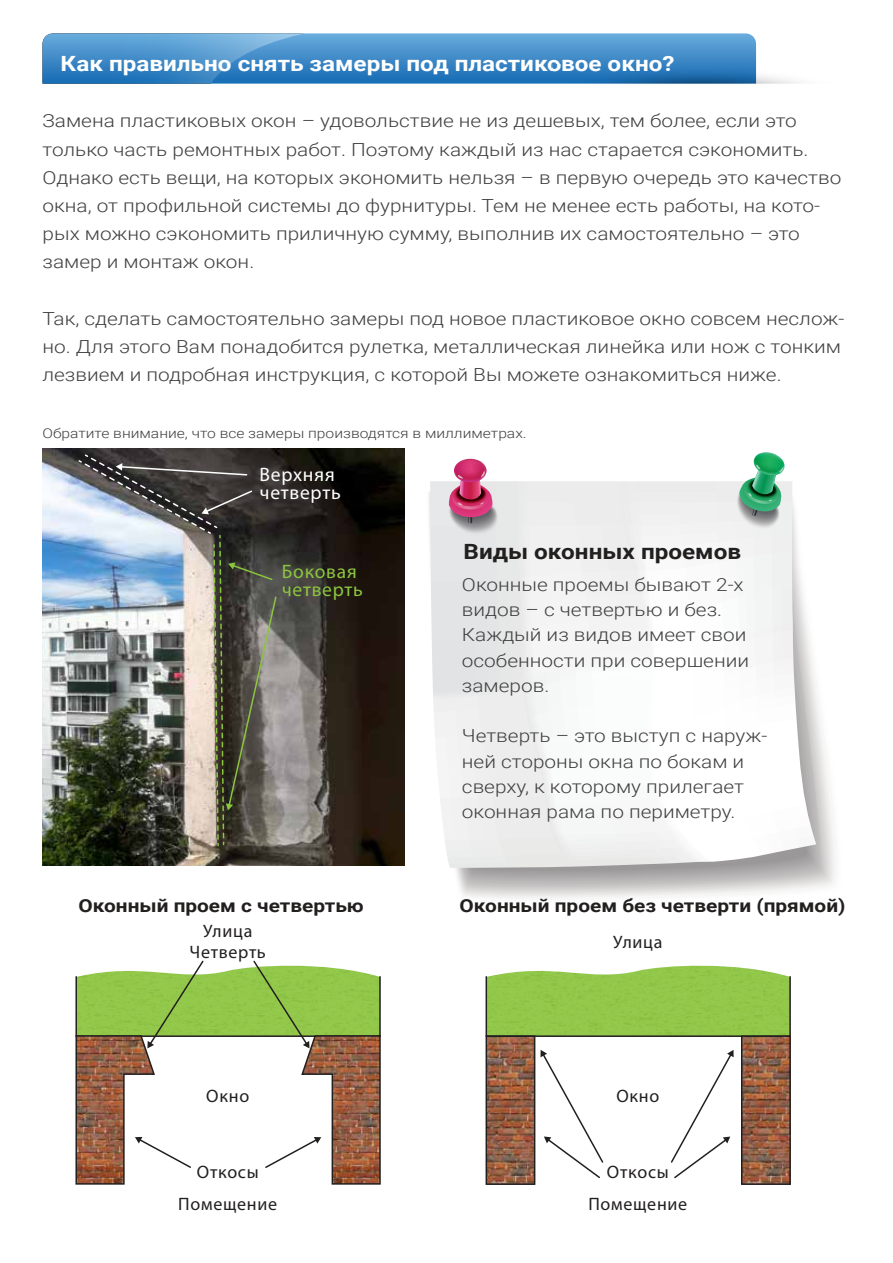
<style>
.page{position:relative;width:893px;height:1263px;background:#fff}
.page>*{position:absolute;margin:0;border:0;box-sizing:border-box;transform-origin:0 0}
.t1{font:700 21px "Roboto";color:#fff;scale:1.16 1}
.t2{font:700 21px "Roboto";color:#221f1f;scale:1.16 1}
.t3{font:19.5px/18.6px "Myriad Pro";letter-spacing:.04em;color:#fff}
.t4{font:19.5px/18.6px "Myriad Pro";letter-spacing:.04em;color:#8bc53e}
.t5{font:300 18px/28.2px "Roboto";color:#403f41;scale:1.16 1}
.t6{font:18px "Myriad Pro";letter-spacing:.04em;color:#221f1f}
.t7{font:700 18px "Roboto";color:#221f1f;scale:1.16 1}
.t8{font:300 13.5px "Roboto";color:#403f41;scale:1.16 1}
</style>
<div class="page">
<img style="left:43px;top:449px;width:362px;height:416px">
<svg style="left:430px;top:481px;width:386px;height:387px"></svg>
<svg style="left:448px;top:459px;width:51px;height:77px;background:#cd87a1"></svg>
<svg style="left:736px;top:452px;width:48px;height:79px"></svg>
<svg style="left:43px;top:33px;width:755px;height:51px;background:#4e93cb"></svg>
<svg style="left:544px;top:1090px;width:60px;height:88px"></svg>
<svg style="left:671px;top:1090px;width:60px;height:89px"></svg>
<img style="left:489px;top:1090px;width:43px;height:92px">
<img style="left:485px;top:965px;width:303px;height:125px">
<div style="left:486px;top:975px;width:305px;height:62px;border:2px solid #221f1f"></div>
<div style="left:486px;top:1035px;width:49px;height:150px;border:2px solid #221f1f"></div>
<img style="left:744px;top:1038px;width:44px;height:144px">
<div style="left:741px;top:1035px;width:50px;height:150px;border:2px solid #221f1f"></div>
<svg style="left:75px;top:960px;width:306px;height:225px"></svg>
<img style="left:77px;top:453px;width:201px;height:393px">
<p class="t1" style="left:61px;top:49px;width:531px">Как правильно снять замеры под пластиковое окно?</p>
<p class="t5" style="left:43px;top:106px;width:690px">Замена пластиковых окон – удовольствие не из дешевых, тем более, если это только часть ремонтных работ. Поэтому каждый из нас старается сэкономить.<br>Однако есть вещи, на которых экономить нельзя – в первую очередь это качество окна, от профильной системы до фурнитуры. Тем не менее есть работы, на кото&shy;рых можно сэкономить приличную сумму, выполнив их самостоятельно – это замер и монтаж окон.</p>
<p class="t5" style="left:43px;top:304px;width:693px">Так, сделать самостоятельно замеры под новое пластиковое окно совсем неслож&shy;но. Для этого Вам понадобится рулетка, металлическая линейка или нож с тонким лезвием и подробная инструкция, с которой Вы можете ознакомиться ниже.</p>
<p class="t8" style="left:43px;top:423px;width:419px">Обратите внимание, что все замеры производятся в миллиметрах.</p>
<p class="t3" style="left:260px;top:465px;width:83px">Верхняя четверть</p>
<p class="t4" style="left:282px;top:561px;width:83px">Боковая четверть</p>
<p class="t7" style="left:78px;top:893px;width:248px">Оконный проем с четвертью</p>
<p class="t6" style="left:203px;top:920px;width:51px">Улица</p>
<p class="t6" style="left:190px;top:941px;width:78px">Четверть</p>
<p class="t6" style="left:206px;top:1085px;width:44px">Окно</p>
<p class="t6" style="left:197px;top:1161px;width:63px">Откосы</p>
<p class="t2" style="left:464px;top:537px;width:241px">Виды оконных проемов</p>
<p class="t5" style="left:462px;top:571px;width:249px;line-height:25.2px">Оконные проемы бывают 2-х видов – с четвертью и без.<br>Каждый из видов имеет свои особенности при совершении замеров.</p>
<p class="t5" style="left:462px;top:723px;width:265px;line-height:25.2px">Четверть – это выступ с наруж&shy;ней стороны окна по бокам и сверху, к которому прилегает оконная рама по периметру.</p>
<p class="t7" style="left:460px;top:893px;width:334px">Оконный проем без четверти (прямой)</p>
<p class="t6" style="left:613px;top:930px;width:51px">Улица</p>
<p class="t6" style="left:616px;top:1085px;width:44px">Окно</p>
<p class="t6" style="left:607px;top:1161px;width:63px">Откосы</p>
<p class="t6" style="left:178px;top:1193px;width:100px">Помещение</p>
<p class="t6" style="left:588px;top:1193px;width:100px">Помещение</p>
</div>
